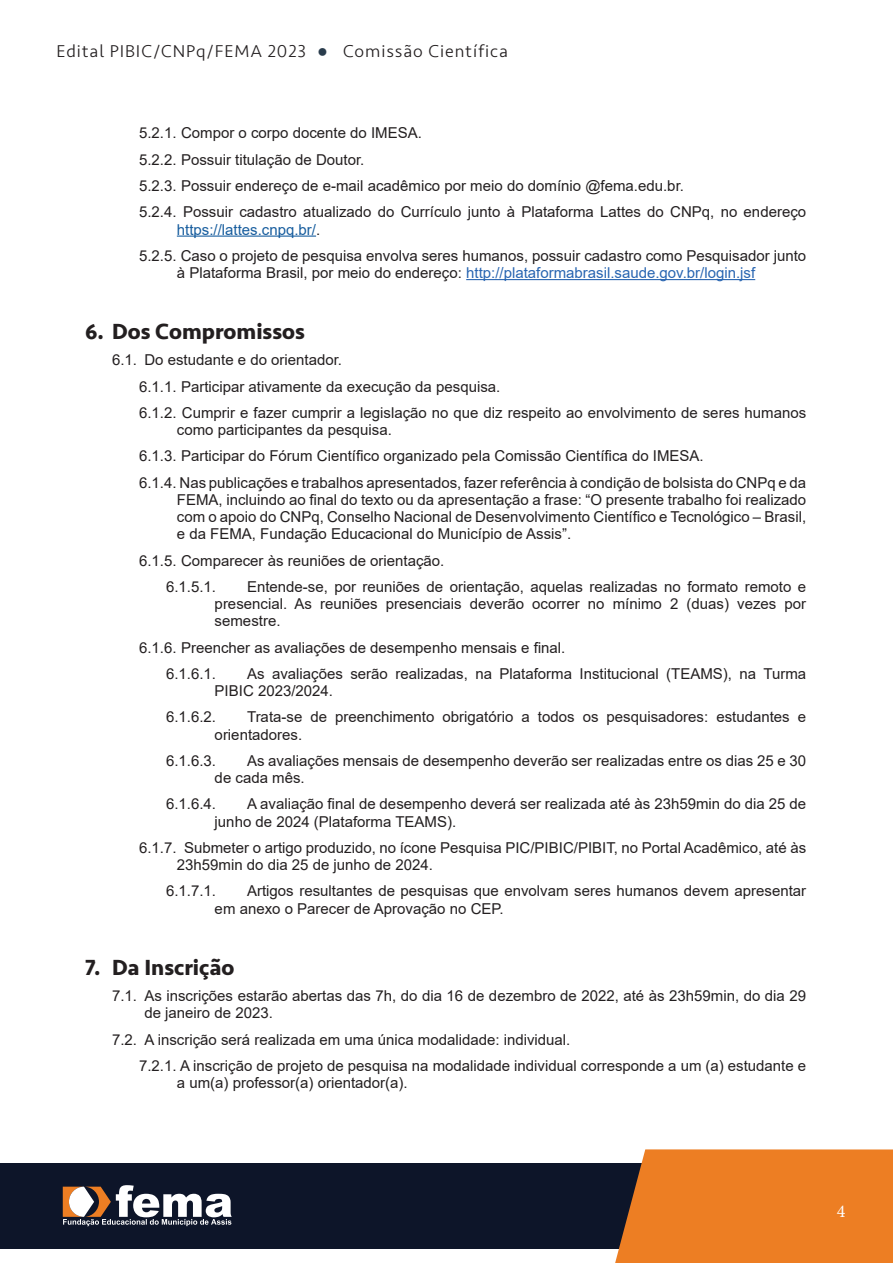
<style>
.page{position:relative;width:893px;height:1263px;background:#fff}
.page>*{position:absolute;margin:0;border:0;box-sizing:border-box;transform-origin:0 0}
.t1{font:700 22.5px "Seravek";color:#231f20}
.t2{font:300 18px "Seravek";letter-spacing:.05em;color:#231f20}
.t3{font:18px "Minion Pro";color:#fff}
.t4{font:15px/26.2px "Arial";color:#231f20}
.t5{font:15px "Arial";color:#2865b1}
.s1{font-family:"Arial Narrow";font-weight:400;color:#293c4c}
.s2{color:#175d9e}
.s3{color:#231f20}
</style>
<div class="page">
<div style="left:0;top:1163px;width:680px;height:85px;background:#0d1529"></div>
<div style="left:615px;top:1149px;width:278px;height:114px;background:#ed7e23"></div>
<svg style="left:63px;top:1185px;width:169px;height:41px"></svg>
<hr style="left:177px;top:236px;width:139px;height:1px;background:#175d9e">
<hr style="left:466px;top:279px;width:289px;height:1px;background:#2865b1">
<p class="t2" style="left:56px;top:41px;width:453px">Edital PIBIC/CNPq/FEMA 2023 <span class="s1">●</span> Comissão Científica</p>
<p class="t4" style="left:139px;top:120px;width:669px">5.2.1. Compor o corpo docente do IMESA.<br>5.2.2. Possuir titulação de Doutor.<br>5.2.3. Possuir endereço de e-mail acadêmico por meio do domínio @fema.edu.br.<br>5.2.4. Possuir cadastro atualizado do Currículo junto à Plataforma Lattes do CNPq, no endereço</p>
<p class="t4" style="left:139px;top:216px;width:669px;text-indent:38px"><span class="s2">https://lattes.cnpq.br/</span>.<br>5.2.5. Caso o projeto de pesquisa envolva seres humanos, possuir cadastro como Pesquisador junto</p>
<p class="t5" style="left:177px;top:262px;width:580px"><span class="s3">à Plataforma Brasil, por meio do endereço:</span> http://plataformabrasil.saude.gov.br/login.jsf</p>
<h1 class="t1" style="left:85px;top:314px;width:221px">6. Dos Compromissos</h1>
<p class="t4" style="left:139px;top:347px;width:669px;text-indent:-27px">6.1. Do estudante e do orientador.<br>6.1.1. Participar ativamente da execução da pesquisa.<br>6.1.2. Cumprir e fazer cumprir a legislação no que diz respeito ao envolvimento de seres humanos</p>
<p class="t4" style="left:139px;top:417px;width:669px;text-indent:38px">como participantes da pesquisa.<br>6.1.3. Participar do Fórum Científico organizado pela Comissão Científica do IMESA.<br>6.1.4. Nas publicações e trabalhos apresentados, fazer referência à condição de bolsista do CNPq e da</p>
<p class="t4" style="left:177px;top:491px;width:631px;line-height:17.2px;text-align:justify">FEMA, incluindo ao final do texto ou da apresentação a frase: “O presente trabalho foi realizado com o apoio do CNPq, Conselho Nacional de Desenvolvimento Científico e Tecnológico – Brasil, e da FEMA, Fundação Educacional do Município de Assis”.</p>
<p class="t4" style="left:166px;top:547px;width:280px;text-indent:-27px">6.1.5. Comparecer às reuniões de orientação.<br>6.1.5.1.</p>
<p class="t4" style="left:215px;top:578px;width:593px;line-height:17.2px;text-align:justify;text-indent:32px">Entende-se, por reuniões de orientação, aquelas realizadas no formato remoto e presencial. As reuniões presenciais deverão ocorrer no mínimo 2 (duas) vezes por semestre.</p>
<p class="t4" style="left:166px;top:634px;width:401px;text-indent:-27px">6.1.6. Preencher as avaliações de desempenho mensais e final.<br>6.1.6.1.</p>
<p class="t4" style="left:215px;top:665px;width:593px;line-height:17.2px;text-indent:32px">As avaliações serão realizadas, na Plataforma Institucional (TEAMS), na Turma<br>PIBIC 2023/2024.</p>
<p class="t4" style="left:166px;top:704px;width:52px">6.1.6.2.</p>
<p class="t4" style="left:215px;top:708px;width:593px;line-height:17.2px;text-indent:32px">Trata-se de preenchimento obrigatório a todos os pesquisadores: estudantes e orientadores.</p>
<p class="t4" style="left:166px;top:747px;width:52px">6.1.6.3.</p>
<p class="t4" style="left:215px;top:752px;width:593px;line-height:17.2px;text-indent:32px">As avaliações mensais de desempenho deverão ser realizadas entre os dias 25 e 30 de cada mês.</p>
<p class="t4" style="left:166px;top:791px;width:52px">6.1.6.4.</p>
<p class="t4" style="left:215px;top:795px;width:593px;line-height:17.2px;text-indent:32px">A avaliação final de desempenho deverá ser realizada até às 23h59min do dia 25 de junho de 2024 (Plataforma TEAMS).</p>
<p class="t4" style="left:177px;top:839px;width:631px;line-height:17.2px;text-indent:-38px">6.1.7. Submeter o artigo produzido, no ícone Pesquisa PIC/PIBIC/PIBIT, no Portal Acadêmico, até às<br>23h59min do dia 25 de junho de 2024.</p>
<p class="t4" style="left:166px;top:878px;width:52px">6.1.7.1.</p>
<p class="t4" style="left:215px;top:882px;width:593px;line-height:17.2px;text-indent:32px">Artigos resultantes de pesquisas que envolvam seres humanos devem apresentar em anexo o Parecer de Aprovação no CEP.</p>
<h1 class="t1" style="left:85px;top:949px;width:151px">7. Da Inscrição</h1>
<p class="t4" style="left:144px;top:987px;width:663px;line-height:17.2px;text-indent:-32px">7.1. As inscrições estarão abertas das 7h, do dia 16 de dezembro de 2022, até às 23h59min, do dia 29 de janeiro de 2023.</p>
<p class="t4" style="left:139px;top:1026px;width:669px;text-indent:-27px">7.2. A inscrição será realizada em uma única modalidade: individual.<br>7.2.1. A inscrição de projeto de pesquisa na modalidade individual corresponde a um (a) estudante e</p>
<p class="t4" style="left:177px;top:1069px;width:232px">a um(a) professor(a) orientador(a).</p>
<p class="t3" style="left:837px;top:1199px;width:10px">4</p>
</div>
